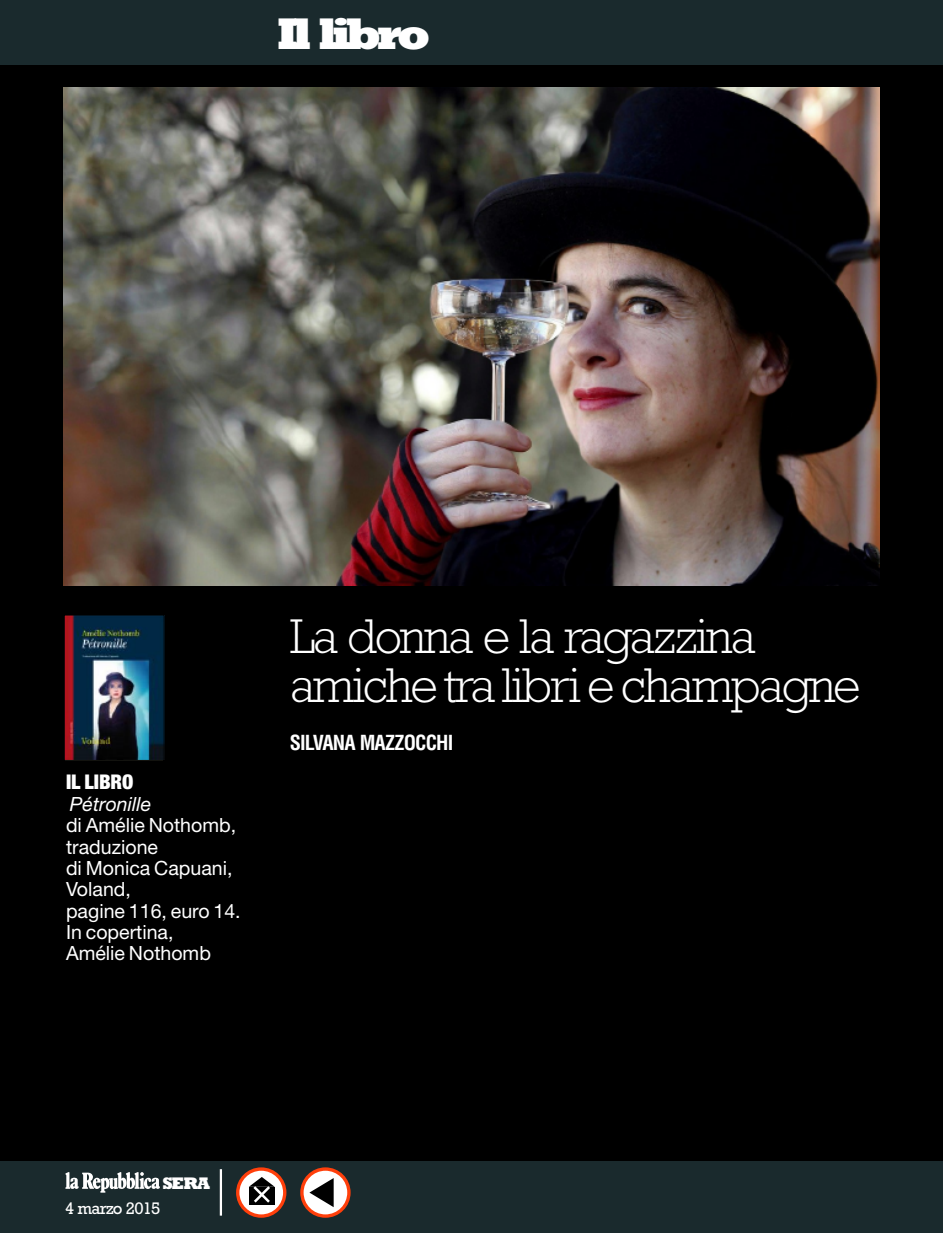
<style>
.page{position:relative;width:943px;height:1233px;background:#fff}
.page>*{position:absolute;margin:0;border:0;box-sizing:border-box;transform-origin:0 0}
.t1{font:300 49.5px/49.5px "Rockwell";letter-spacing:-.045em;color:#fff}
.t2{font:800 45px "Rockwell";letter-spacing:-.105em;color:#fff}
.t3{font:700 condensed 20.25px "Helvetica";letter-spacing:-.04em;color:#fff}
.t4{font:900 condensed 20.25px "Helvetica Neue";color:#fff}
.t5{font:19.57px/21.4px "Helvetica Neue";color:#fff}
.t6{font:italic 19.57px "Helvetica Neue";color:#fff}
.t7{font:17.1px "Rockwell";letter-spacing:-.045em;color:#fff}
.t8{font:800 17.1px "Rockwell";color:#fff}
</style>
<div class="page">
<div style="left:0;top:10px;width:943px;height:1213px;background:#000"></div>
<img style="left:64px;top:88px;width:815px;height:497px">
<div style="left:0;top:0;width:943px;height:65px;background:#1a2a2d"></div>
<div style="left:0;top:1161px;width:943px;height:71px;background:#1a2a2d"></div>
<img style="left:66px;top:616px;width:97px;height:143px">
<div style="left:64px;top:614px;width:101px;height:147px;border:1px solid #000"></div>
<svg style="left:65px;top:1172px;width:95px;height:20px"></svg>
<hr style="left:220px;top:1169px;width:2px;height:46px;background:#fff">
<svg style="left:236px;top:1167px;width:50px;height:50px"></svg>
<svg style="left:300px;top:1167px;width:50px;height:50px"></svg>
<h2 class="t2" style="left:277px;top:18px;width:155px">Il libro</h2>
<p class="t4" style="left:66px;top:775px;width:69px">IL LIBRO</p>
<p class="t6" style="left:70px;top:796px;width:83px">Pétronille</p>
<p class="t5" style="left:66px;top:816px;width:176px">di Amélie Nothomb, traduzione<br>di Monica Capuani,<br>Voland,<br>pagine 116, euro 14.<br>In copertina,<br>Amélie Nothomb</p>
<h1 class="t1" style="left:290px;top:616px;width:572px">La donna e la ragazzina amiche tra libri e champagne</h1>
<p class="t3" style="left:290px;top:731px;width:165px">SILVANA MAZZOCCHI</p>
<p class="t8" style="left:162px;top:1177px;width:49px">SERA</p>
<p class="t7" style="left:65px;top:1202px;width:97px">4 marzo 2015</p>
</div>
